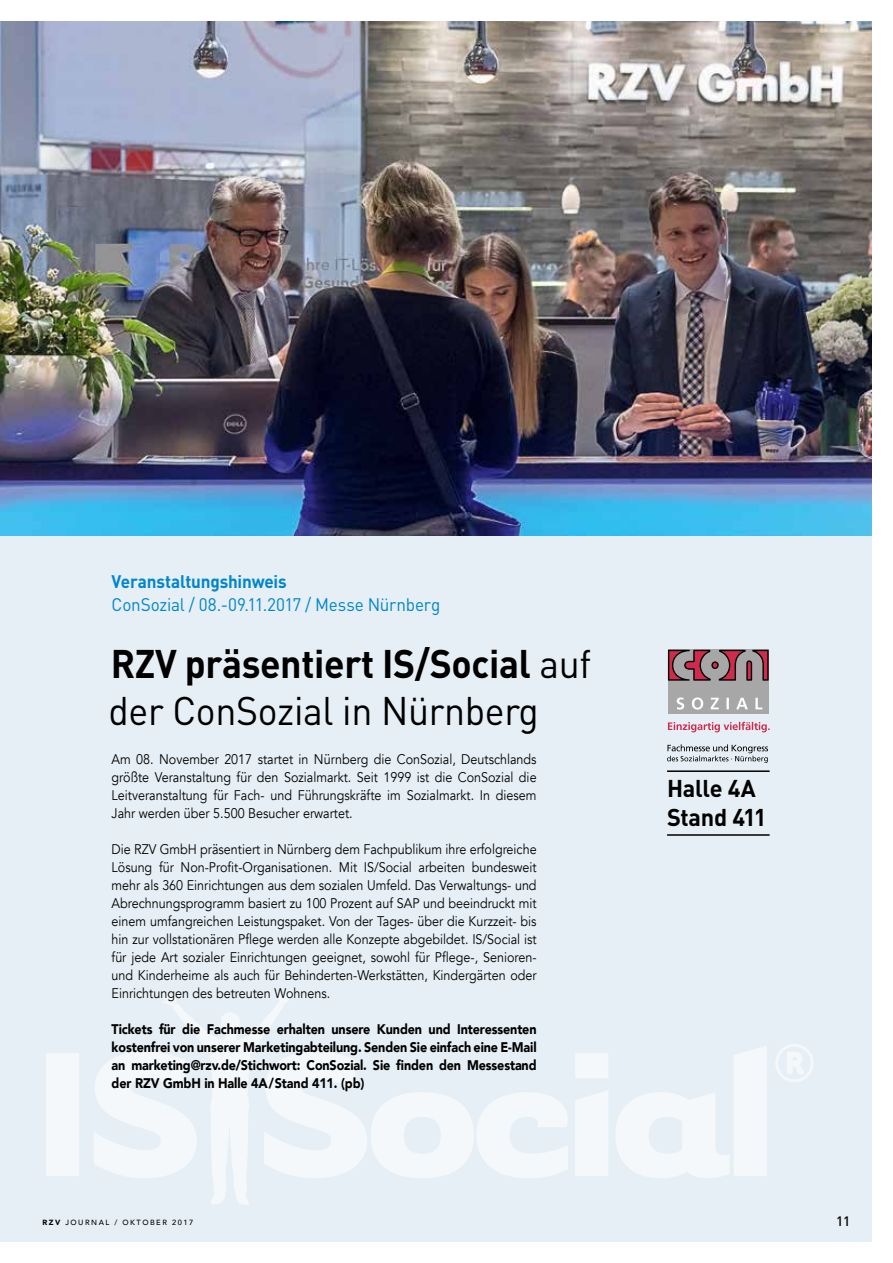
<style>
.page{position:relative;width:893px;height:1263px;background:#fff}
.page>*{position:absolute;margin:0;border:0;box-sizing:border-box;transform-origin:0 0}
.t1{font:39.45px/46.7px "DIN";letter-spacing:-.01em;color:#000;scale:.95 1}
.t2{font:700 24px/28.8px "DIN";letter-spacing:-.015em;color:#000}
.t3{font:18px "DIN";letter-spacing:-.015em;color:#0085cd;scale:.95 1}
.t4{font:700 18px "DIN";letter-spacing:-.01em;color:#0085cd;scale:.95 1}
.t5{font:13.95px/18px "Avenir";color:#000;text-align:justify;scale:.9 1}
.t6{font:900 13.95px/18px "Avenir";letter-spacing:-.01em;color:#000;text-align:justify;scale:.9 1}
.t7{font:500 13.5px "DIN";color:#000}
.t8{font:500 7.5px "Avenir";letter-spacing:.2em;color:#000}
.s1{font-weight:700}
.s2{font-weight:900}
</style>
<div class="page">
<div style="left:0;top:21px;width:872px;height:1221px;background:#e6eff5"></div>
<svg style="left:295px;top:1044px;width:519px;height:134px"></svg>
<svg style="left:46px;top:987px;width:249px;height:218px"></svg>
<img style="left:0;top:21px;width:872px;height:515px">
<div style="left:668px;top:650px;width:101px;height:64px;background:#a7a7a8"></div>
<svg style="left:668px;top:650px;width:101px;height:31px"></svg>
<svg style="left:677px;top:697px;width:85px;height:12px"></svg>
<svg style="left:668px;top:722px;width:102px;height:10px"></svg>
<svg style="left:667px;top:744px;width:101px;height:19px"></svg>
<hr style="left:667px;top:770px;width:103px;height:2px;background:#000">
<hr style="left:667px;top:834px;width:103px;height:2px;background:#000">
<p class="t4" style="left:112px;top:570px;width:186px">Veranstaltungshinweis</p>
<p class="t3" style="left:112px;top:593px;width:347px">ConSozial / 08.-09.11.2017 / Messe Nürnberg</p>
<h1 class="t1" style="left:109px;top:640px;width:510px"><span class="s1">RZV präsentiert IS/Social</span> auf der ConSozial in Nürnberg</h1>
<p class="t5" style="left:112px;top:751px;width:474px">Am 08. November 2017 startet in Nürnberg die ConSozial, Deutschlands größte Veranstaltung für den Sozialmarkt. Seit 1999 ist die ConSozial die Leitveranstaltung für Fach- und Führungskräfte im Sozialmarkt. In diesem Jahr werden über 5.500 Besucher erwartet.</p>
<p class="t5" style="left:112px;top:841px;width:474px">Die RZV GmbH präsentiert in Nürnberg dem Fachpublikum ihre erfolgreiche Lösung für Non-Profit-Organisationen. Mit IS/Social arbeiten bundesweit mehr als 360 Einrichtungen aus dem sozialen Umfeld. Das Verwaltungs- und Abrechnungsprogramm basiert zu 100 Prozent auf SAP und beeindruckt mit einem umfangreichen Leistungspaket. Von der Tages- über die Kurzzeit- bis hin zur vollstationären Pflege werden alle Konzepte abgebildet. IS/Social ist für jede Art sozialer Einrichtungen geeignet, sowohl für Pflege-, Senioren&shy;und Kinderheime als auch für Behinderten-Werkstätten, Kindergärten oder Einrichtungen des betreuten Wohnens.</p>
<p class="t6" style="left:112px;top:1020px;width:474px">Tickets für die Fachmesse erhalten unsere Kunden und Interessenten kostenfrei von unserer Marketingabteilung. Senden Sie einfach eine E-Mail an marketing@rzv.de/Stichwort: ConSozial. Sie finden den Messestand der RZV GmbH in Halle 4A/Stand 411. (pb)</p>
<h2 class="t2" style="left:667px;top:773px;width:101px">Halle 4A<br>Stand 411</h2>
<p class="t8" style="left:43px;top:1215px;width:152px"><span class="s2">RZV</span> JOURNAL / OKTOBER 2017</p>
<p class="t7" style="left:836px;top:1212px;width:16px">11</p>
</div>
